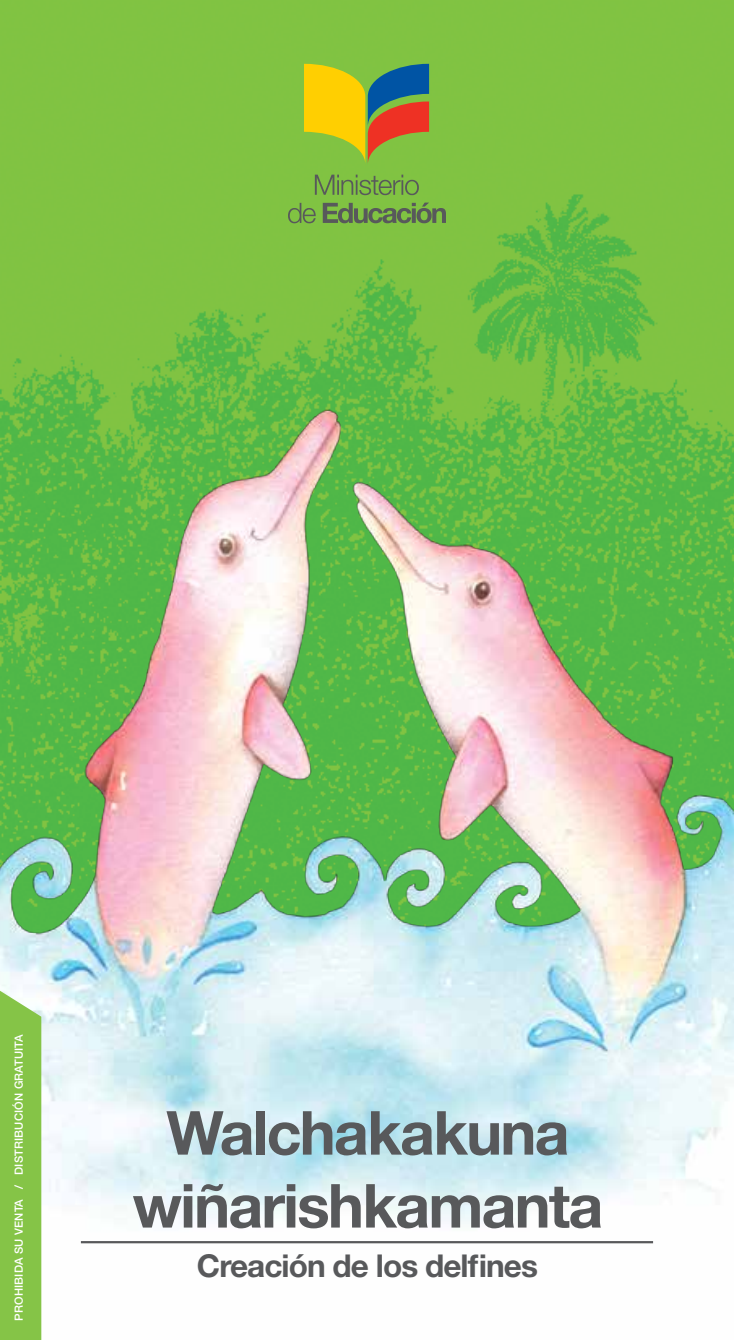
<style>
.page{position:relative;width:734px;height:1340px;background:#fff}
.page>*{position:absolute;margin:0;border:0;box-sizing:border-box;transform-origin:0 0}
.t1{font:700 60.75px/72.9px "Helvetica Neue LT Std";letter-spacing:-.03em;color:#58595b;text-align:center}
.t2{font:700 31.5px "Helvetica Neue LT Std";letter-spacing:-.03em;color:#58595b}
.t3{font:500 11.25px "Helvetica Neue LT Std";letter-spacing:.015em;color:#fff}
</style>
<div class="page">
<img style="left:0;top:0;width:733px;height:402px">
<img style="left:0;top:402px;width:733px;height:937px">
<div style="left:0;top:990px;width:41px;height:349px;background:#85c447"></div>
<hr style="left:81px;top:1240px;width:572px;height:3px;background:#58595b">
<svg style="left:304px;top:64px;width:125px;height:100px;background:#a8a036"></svg>
<svg style="left:315px;top:175px;width:104px;height:20px;background:#74a449"></svg>
<svg style="left:288px;top:203px;width:27px;height:20px"></svg>
<svg style="left:323px;top:202px;width:123px;height:21px;background:#6d914d"></svg>
<p class="t3" style="left:12px;top:1320px;width:288px;rotate:-90deg">PROHIBIDA SU VENTA / DISTRIBUCIÓN GRATUITA</p>
<h1 class="t1" style="left:132px;top:1095px;width:472px">Walchakakuna wiñarishkamanta</h1>
<h2 class="t2" style="left:197px;top:1246px;width:342px">Creación de los delfines</h2>
</div>
